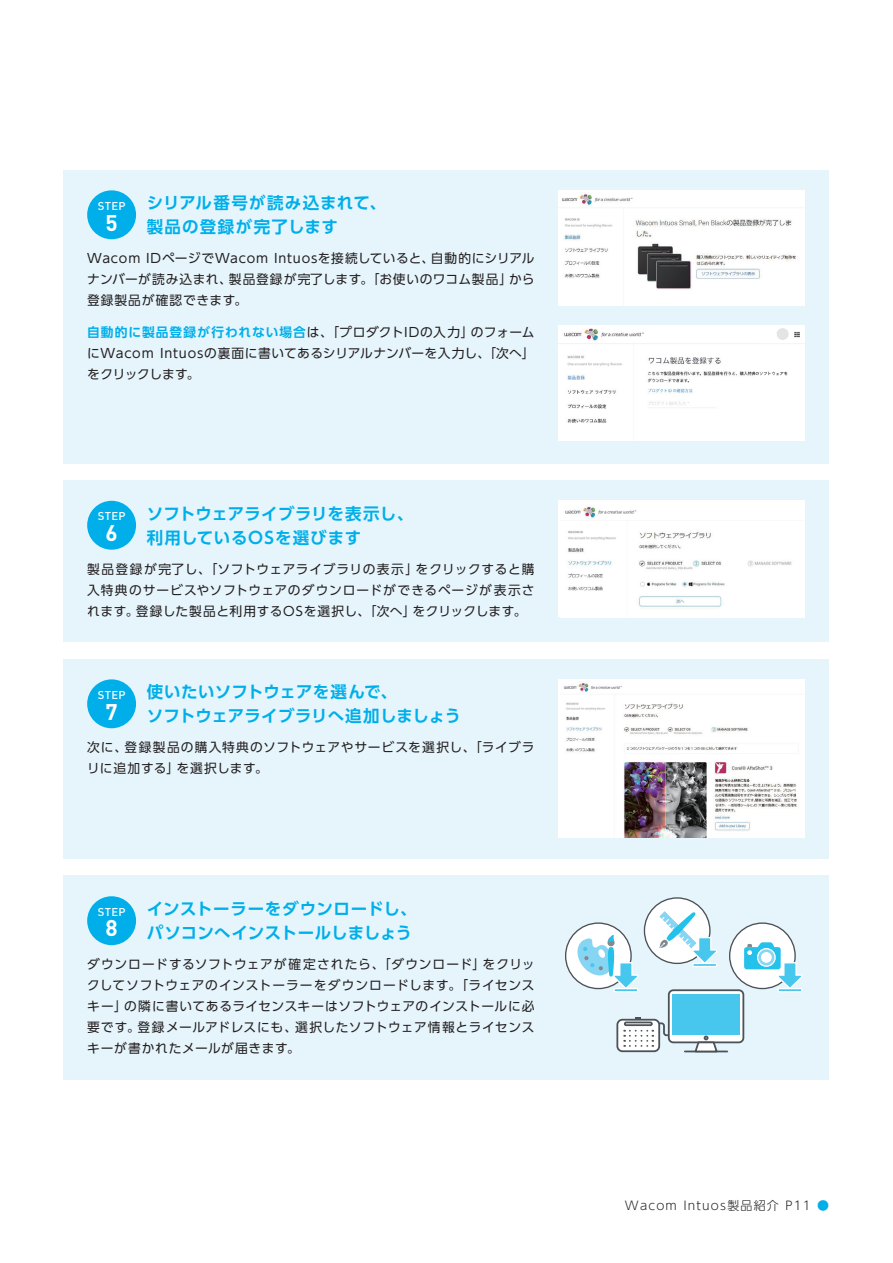
<style>
.page{position:relative;width:893px;height:1263px;background:#fff}
.page>*{position:absolute;margin:0;border:0;box-sizing:border-box;transform-origin:0 0}
.t1{font:700 22.5px "DIN";color:#fff}
.t2{font:700 16.5px/24px "UD Shin Go Pro De";letter-spacing:.02em;color:#00afea}
.t3{font:700 16.5px/24px "UD Shin Go Pro De";letter-spacing:.065em;color:#00afea}
.t4{font:12.75px/21px "UD Shin Go Pro";letter-spacing:.05em;color:#231f20;text-align:justify}
.t5{font:300 12px "UD Shin Go Pro";letter-spacing:.1em;color:#231f20}
.t6{font:500 11.25px "DIN";letter-spacing:.025em;color:#fff}
.s1{font-family:"UD Shin Go Pro De";font-weight:700;color:#00afea}
.s2{color:#00afea}
</style>
<div class="page">
<div style="left:64px;top:170px;width:765px;height:293px;background:#e6f5fc"></div>
<div style="left:87px;top:190px;width:49px;height:49px;background:#00afea;border-radius:50%"></div>
<img style="left:558px;top:192px;width:247px;height:113px">
<img style="left:558px;top:325px;width:247px;height:115px">
<div style="left:64px;top:480px;width:765px;height:162px;background:#e6f5fc"></div>
<div style="left:87px;top:501px;width:49px;height:49px;background:#00afea;border-radius:50%"></div>
<div style="left:558px;top:501px;width:247px;height:116px;background:#fff"></div>
<img style="left:565px;top:506px;width:227px;height:103px">
<div style="left:64px;top:659px;width:765px;height:200px;background:#e6f5fc"></div>
<div style="left:87px;top:679px;width:49px;height:49px;background:#00afea;border-radius:50%"></div>
<div style="left:558px;top:679px;width:247px;height:159px;background:#fff"></div>
<img style="left:563px;top:683px;width:234px;height:155px">
<div style="left:64px;top:876px;width:765px;height:204px;background:#e6f5fc"></div>
<div style="left:87px;top:896px;width:49px;height:49px;background:#00afea;border-radius:50%"></div>
<div style="left:566px;top:923px;width:65px;height:65px;background:#fff;border-radius:50%"></div>
<svg style="left:577px;top:935px;width:61px;height:54px"></svg>
<hr style="left:614px;top:988px;width:24px;height:4px;background:#f8fcfe">
<svg style="left:613px;top:988px;width:25px;height:4px"></svg>
<div style="left:644px;top:898px;width:66px;height:65px;background:#fff;border-radius:50%"></div>
<svg style="left:658px;top:910px;width:59px;height:54px"></svg>
<hr style="left:693px;top:963px;width:24px;height:3px;background:#47c7ed">
<svg style="left:692px;top:963px;width:25px;height:4px"></svg>
<div style="left:730px;top:923px;width:65px;height:65px;background:#fff;border-radius:50%"></div>
<svg style="left:744px;top:942px;width:59px;height:47px"></svg>
<hr style="left:778px;top:988px;width:24px;height:4px;background:#f9fcfe">
<svg style="left:777px;top:988px;width:25px;height:4px"></svg>
<div style="left:669px;top:990px;width:74px;height:52px;background:#fff;border-radius:5px"></div>
<div style="left:668px;top:989px;width:76px;height:54px;border:2px solid #4c5257;border-radius:5px"></div>
<hr style="left:685px;top:1050px;width:42px;height:2px;background:#4c5257">
<div style="left:672px;top:994px;width:68px;height:40px;background:#47c7ed"></div>
<svg style="left:693px;top:1035px;width:26px;height:18px"></svg>
<div style="left:617px;top:1020px;width:42px;height:31px;background:#fff;border-radius:5px"></div>
<div style="left:616px;top:1019px;width:44px;height:33px;border:2px solid #4c5257;border-radius:5px"></div>
<svg style="left:624px;top:1017px;width:47px;height:30px"></svg>
<p class="t6" style="left:98px;top:198px;width:29px">STEP</p>
<h1 class="t1" style="left:106px;top:208px;width:14px">5</h1>
<p class="t3" style="left:147px;top:190px;width:241px">シリアル番号が読み込まれて、製品の登録が完了します</p>
<p class="t4" style="left:87px;top:247px;width:449px">Wacom IDページでWacom Intuosを接続していると、自動的にシリアルナンバーが読み込まれ、製品登録が完了します。「お使いのワコム製品」から登録製品が確認できます。</p>
<p class="t4" style="left:87px;top:321px;width:449px"><span class="s1">自動的に製品登録が行われない場合</span>は、「プロダクトIDの入力」のフォームにWacom Intuosの裏面に書いてあるシリアルナンバーを入力し、「次へ」をクリックします。</p>
<p class="t6" style="left:98px;top:509px;width:29px">STEP</p>
<h1 class="t1" style="left:106px;top:518px;width:14px">6</h1>
<p class="t2" style="left:147px;top:501px;width:268px">ソフトウェアライブラリを表示し、利用しているOSを選びます</p>
<p class="t4" style="left:87px;top:558px;width:449px">製品登録が完了し、「ソフトウェアライブラリの表示」をクリックすると購入特典のサービスやソフトウェアのダウンロードができるページが表示されます。登録した製品と利用するOSを選択し、「次へ」をクリックします。</p>
<p class="t6" style="left:98px;top:687px;width:29px">STEP</p>
<h1 class="t1" style="left:106px;top:697px;width:14px">7</h1>
<p class="t2" style="left:147px;top:679px;width:316px">使いたいソフトウェアを選んで、<br>ソフトウェアライブラリへ追加しましょう</p>
<p class="t4" style="left:87px;top:736px;width:449px">次に、登録製品の購入特典のソフトウェアやサービスを選択し、「ライブラリに追加する」を選択します。</p>
<p class="t6" style="left:98px;top:904px;width:29px">STEP</p>
<h1 class="t1" style="left:106px;top:914px;width:14px">8</h1>
<p class="t2" style="left:147px;top:896px;width:271px">インストーラーをダウンロードし、パソコンへインストールしましょう</p>
<p class="t4" style="left:87px;top:953px;width:449px">ダウンロードするソフトウェアが確定されたら、「ダウンロード」をクリックしてソフトウェアのインストーラーをダウンロードします。「ライセンスキー」の隣に書いてあるライセンスキーはソフトウェアのインストールに必要です。登録メールアドレスにも、選択したソフトウェア情報とライセンスキーが書かれたメールが届きます。</p>
<p class="t5" style="left:625px;top:1195px;width:206px">Wacom Intuos製品紹介 P11 <span class="s2">●</span></p>
</div>
